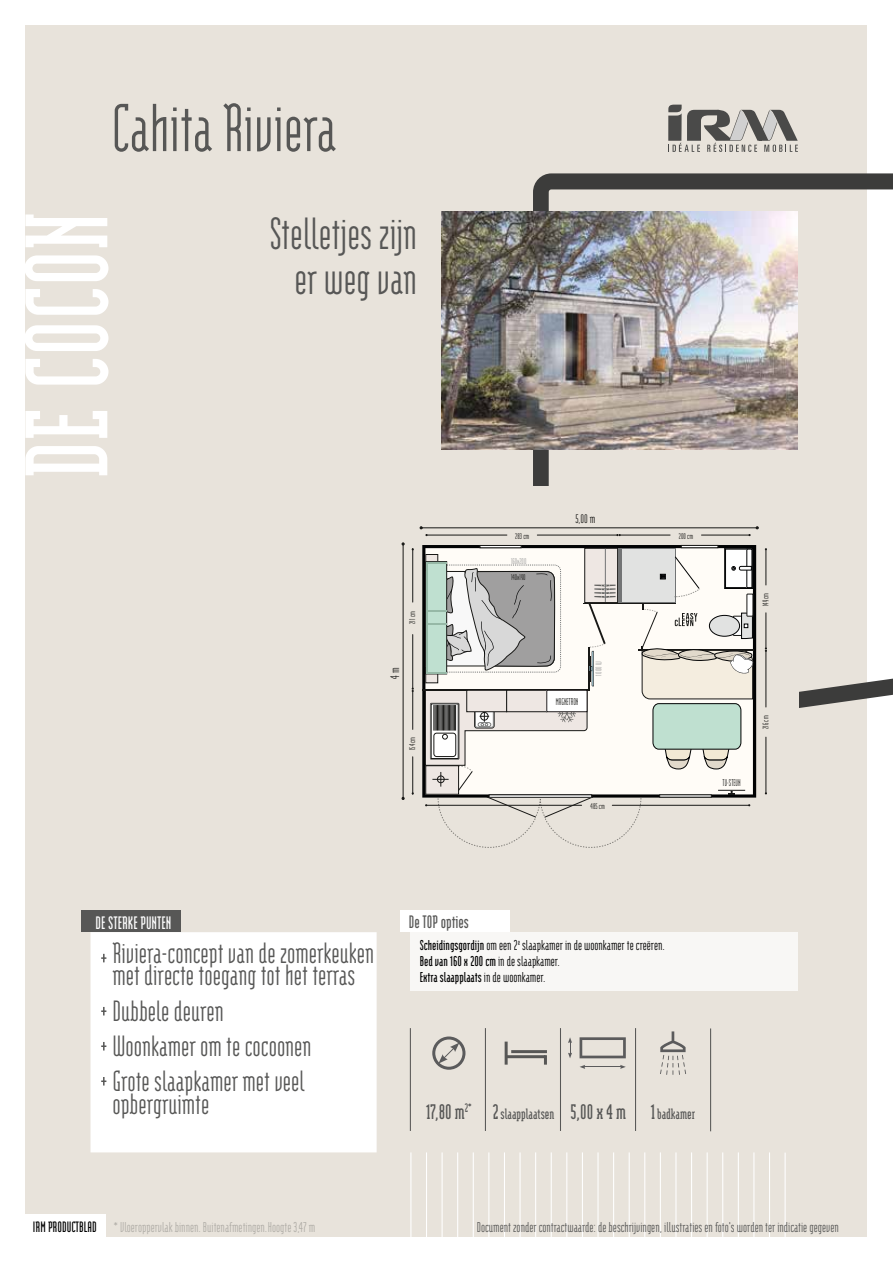
<style>
.page{position:relative;width:893px;height:1263px;background:#fff}
.page>*{position:absolute;margin:0;border:0;box-sizing:border-box;transform-origin:0 0}
.t1{font:700 117px "Modula OT Serif";color:#fff}
.t2{font:67.5px "Modula OT Sans";color:#575756}
.t3{font:45px/45px "Modula OT Sans";color:#575756;text-align:center}
.t4{font:29.25px/35.2px "Modula OT Sans";color:#575756}
.t5{font:700 21px "Modula OT Serif";color:#575756}
.t6{font:700 18px "Modula OT Sans";color:#fff}
.t7{font:700 18px "Modula OT Sans";color:#575756}
.t8{font:700 15px "Modula OT Serif";color:#575756}
.t9{font:14.25px/15.8px "Modula OT Sans";color:#000}
.t10{font:14.25px "Modula OT Sans";color:#575756}
.t11{font:14.25px "Modula OT Sans";color:#afaca6}
.t12{font:12.3px "Modula OT Sans";color:#181816}
.t13{font:9.75px "Modula OT Sans";color:#181816;scale:.87 1}
.t14{font:8.25px "Modula OT Sans";color:#181816}
.t15{font:8.25px "Modula OT Sans";color:#9c9c9c;scale:.96 1}
.t16{font:8.25px "Modula OT Sans";color:#181816;scale:.96 1}
.t17{font:8.25px "Modula OT Sans";color:#9c9c9c}
.s1{font-weight:700}
.s2{font-size:21px}
.s3{font-weight:700;font-size:15px;color:#000}
</style>
<div class="page">
<div style="left:26px;top:26px;width:841px;height:1211px;background:#e8e3db"></div>
<div style="left:400px;top:910px;width:110px;height:22px;background:#fff"></div>
<div style="left:24px;top:1215px;width:82px;height:23px;background:#fff"></div>
<div style="left:91px;top:932px;width:286px;height:220px;background:#fff"></div>
<div style="left:82px;top:910px;width:99px;height:22px;background:#575756"></div>
<svg style="left:668px;top:105px;width:130px;height:47px"></svg>
<svg style="left:533px;top:173px;width:360px;height:535px"></svg>
<svg style="left:785px;top:1153px;width:1px;height:84px"></svg>
<svg style="left:410px;top:1152px;width:1px;height:85px"></svg>
<svg style="left:426px;top:1152px;width:1px;height:85px"></svg>
<svg style="left:442px;top:1152px;width:1px;height:85px"></svg>
<svg style="left:457px;top:1152px;width:1px;height:85px"></svg>
<svg style="left:473px;top:1152px;width:1px;height:85px"></svg>
<svg style="left:488px;top:1152px;width:1px;height:85px"></svg>
<svg style="left:504px;top:1152px;width:1px;height:85px"></svg>
<svg style="left:519px;top:1152px;width:2px;height:85px"></svg>
<svg style="left:535px;top:1152px;width:1px;height:85px"></svg>
<svg style="left:551px;top:1152px;width:1px;height:85px"></svg>
<svg style="left:566px;top:1152px;width:1px;height:85px"></svg>
<svg style="left:582px;top:1152px;width:1px;height:85px"></svg>
<svg style="left:597px;top:1152px;width:2px;height:85px"></svg>
<svg style="left:613px;top:1152px;width:1px;height:85px"></svg>
<svg style="left:629px;top:1152px;width:1px;height:85px"></svg>
<svg style="left:644px;top:1152px;width:1px;height:85px"></svg>
<svg style="left:660px;top:1152px;width:1px;height:85px"></svg>
<svg style="left:675px;top:1152px;width:1px;height:85px"></svg>
<svg style="left:691px;top:1152px;width:1px;height:85px"></svg>
<svg style="left:707px;top:1152px;width:1px;height:85px"></svg>
<svg style="left:722px;top:1152px;width:1px;height:85px"></svg>
<svg style="left:738px;top:1152px;width:1px;height:85px"></svg>
<svg style="left:753px;top:1152px;width:1px;height:85px"></svg>
<svg style="left:769px;top:1152px;width:1px;height:85px"></svg>
<hr style="left:635px;top:1028px;width:1px;height:103px;background:#575756">
<hr style="left:410px;top:1028px;width:1px;height:103px;background:#575756">
<hr style="left:505px;top:1041px;width:3px;height:24px;background:#575756">
<svg style="left:544px;top:1055px;width:3px;height:10px"></svg>
<hr style="left:506px;top:1055px;width:39px;height:3px;background:#575756">
<hr style="left:511px;top:1050px;width:36px;height:3px;background:#575756">
<svg style="left:432px;top:1036px;width:33px;height:34px"></svg>
<svg style="left:660px;top:1031px;width:26px;height:44px"></svg>
<hr style="left:560px;top:1028px;width:1px;height:103px;background:#575756">
<hr style="left:485px;top:1028px;width:1px;height:103px;background:#575756">
<svg style="left:580px;top:1037px;width:46px;height:21px"></svg>
<svg style="left:568px;top:1037px;width:4px;height:21px"></svg>
<hr style="left:584px;top:1066px;width:38px;height:1px;background:#5b5b5c">
<svg style="left:620px;top:1065px;width:6px;height:4px"></svg>
<svg style="left:580px;top:1065px;width:5px;height:4px"></svg>
<hr style="left:710px;top:1028px;width:1px;height:103px;background:#575756">
<div style="left:410px;top:932px;width:388px;height:58px;background:#f8f7f5"></div>
<svg style="left:101px;top:1007px;width:5px;height:8px"></svg>
<svg style="left:101px;top:1077px;width:5px;height:8px"></svg>
<div style="left:210px;top:486px;width:589px;height:380px;background:#e8e3db"></div>
<svg style="left:422px;top:545px;width:334px;height:252px;fill:#040405"></svg>
<hr style="left:422px;top:689px;width:168px;height:1px;background:#181816">
<div style="left:480px;top:545px;width:41px;height:3px;border:1px solid #181816"></div>
<div style="left:681px;top:545px;width:37px;height:3px;border:1px solid #181816"></div>
<div style="left:585px;top:548px;width:33px;height:54px;background:#eee7e3"></div>
<div style="left:584px;top:548px;width:34px;height:55px;border:1px solid #181816"></div>
<hr style="left:605px;top:549px;width:1px;height:53px;background:#727475">
<div style="left:618px;top:548px;width:57px;height:55px;background:#727475"></div>
<div style="left:622px;top:549px;width:52px;height:52px;background:#e1e2e1"></div>
<div style="left:724px;top:548px;width:29px;height:41px;border:1px solid #010203"></div>
<div style="left:725px;top:549px;width:27px;height:39px;background:#fff"></div>
<svg style="left:425px;top:553px;width:328px;height:294px"></svg>
<hr style="left:422px;top:528px;width:335px;height:1px;background:#181816">
<hr style="left:427px;top:535px;width:80px;height:1px;background:#181816">
<svg style="left:420px;top:526px;width:8px;height:10px"></svg>
<hr style="left:537px;top:535px;width:81px;height:1px;background:#181816">
<hr style="left:620px;top:535px;width:50px;height:1px;background:#181816">
<hr style="left:701px;top:535px;width:49px;height:1px;background:#181816">
<svg style="left:748px;top:526px;width:11px;height:10px"></svg>
<hr style="left:403px;top:545px;width:1px;height:252px;background:#181816">
<hr style="left:412px;top:548px;width:1px;height:54px;background:#181816">
<hr style="left:412px;top:692px;width:1px;height:37px;background:#181816">
<hr style="left:412px;top:634px;width:1px;height:54px;background:#181816">
<hr style="left:412px;top:757px;width:1px;height:37px;background:#181816">
<hr style="left:766px;top:550px;width:1px;height:35px;background:#181816">
<hr style="left:766px;top:613px;width:1px;height:35px;background:#181816">
<hr style="left:766px;top:651px;width:1px;height:56px;background:#181816">
<hr style="left:766px;top:737px;width:1px;height:56px;background:#181816">
<svg style="left:101px;top:1042px;width:5px;height:8px"></svg>
<img style="left:442px;top:212px;width:356px;height:238px">
<svg style="left:101px;top:954px;width:5px;height:8px"></svg>
<h2 class="t2" style="left:111px;top:92px;width:227px">Cahita Riviera</h2>
<h1 class="t1" style="left:2px;top:478px;width:268px;rotate:-90deg">DE COCON</h1>
<h3 class="t3" style="left:269px;top:210px;width:149px">Stelletjes zijn er weg van</h3>
<p class="t14" style="left:408px;top:624px;width:14px;rotate:-90deg">211 cm</p>
<p class="t12" style="left:388px;top:679px;width:13px;rotate:-90deg">4 m</p>
<p class="t14" style="left:408px;top:750px;width:15px;rotate:-90deg">154 cm</p>
<p class="t12" style="left:575px;top:513px;width:22px">5,00 m</p>
<p class="t14" style="left:515px;top:531px;width:16px">283 cm</p>
<p class="t14" style="left:679px;top:531px;width:16px">200 cm</p>
<p class="t15" style="left:511px;top:556px;width:17px">160x200</p>
<p class="t16" style="left:511px;top:573px;width:17px">140x190</p>
<p class="t13" style="left:556px;top:696px;width:27px">MAGNETRON</p>
<p class="t17" style="left:594px;top:676px;width:17px;rotate:-90deg">1 000 W</p>
<p class="t14" style="left:591px;top:802px;width:16px">485 cm</p>
<p class="t14" style="left:761px;top:606px;width:15px;rotate:-90deg">149 cm</p>
<p class="t13" style="left:722px;top:777px;width:22px">TV-STEUN</p>
<p class="t14" style="left:761px;top:729px;width:15px;rotate:-90deg">216 cm</p>
<p class="t6" style="left:95px;top:912px;width:77px">DE STERKE PUNTEN</p>
<p class="t7" style="left:409px;top:912px;width:61px">De TOP opties</p>
<p class="t4" style="left:112px;top:941px;width:263px;line-height:22.5px">Riviera-concept van de zomerkeuken met directe toegang tot het terras</p>
<p class="t4" style="left:112px;top:992px;width:201px">Dubbele deuren<br>Woonkamer om te cocoonen<br>Grote slaapkamer met veel</p>
<p class="t4" style="left:112px;top:1085px;width:98px">opbergruimte</p>
<p class="t9" style="left:420px;top:937px;width:247px"><span class="s1">Scheidingsgordijn</span> om een 2<sup>e</sup> slaapkamer in de woonkamer te creëren.<br><span class="s1">Bed van 160 x 200 cm</span> in de slaapkamer.<br><span class="s1">Extra slaapplaats</span> in de woonkamer.</p>
<p class="t5" style="left:426px;top:1100px;width:47px">17,80 m<sup>2*</sup></p>
<p class="t5" style="left:570px;top:1100px;width:57px">5,00 x 4 m</p>
<p class="t8" style="left:493px;top:1105px;width:63px"><span class="s2">2</span>slaapplaatsen</p>
<p class="t8" style="left:651px;top:1105px;width:46px"><span class="s2">1</span>badkamer</p>
<p class="t11" style="left:33px;top:1219px;width:284px"><span class="s3">IRM PRODUCTBLAD</span> * Vloeroppervlak binnen. Buitenafmetingen.Hoogte 3,47 m</p>
<p class="t10" style="left:477px;top:1219px;width:363px">Document zonder contractwaarde: de beschrijvingen, illustraties en foto's worden ter indicatie gegeven</p>
</div>
